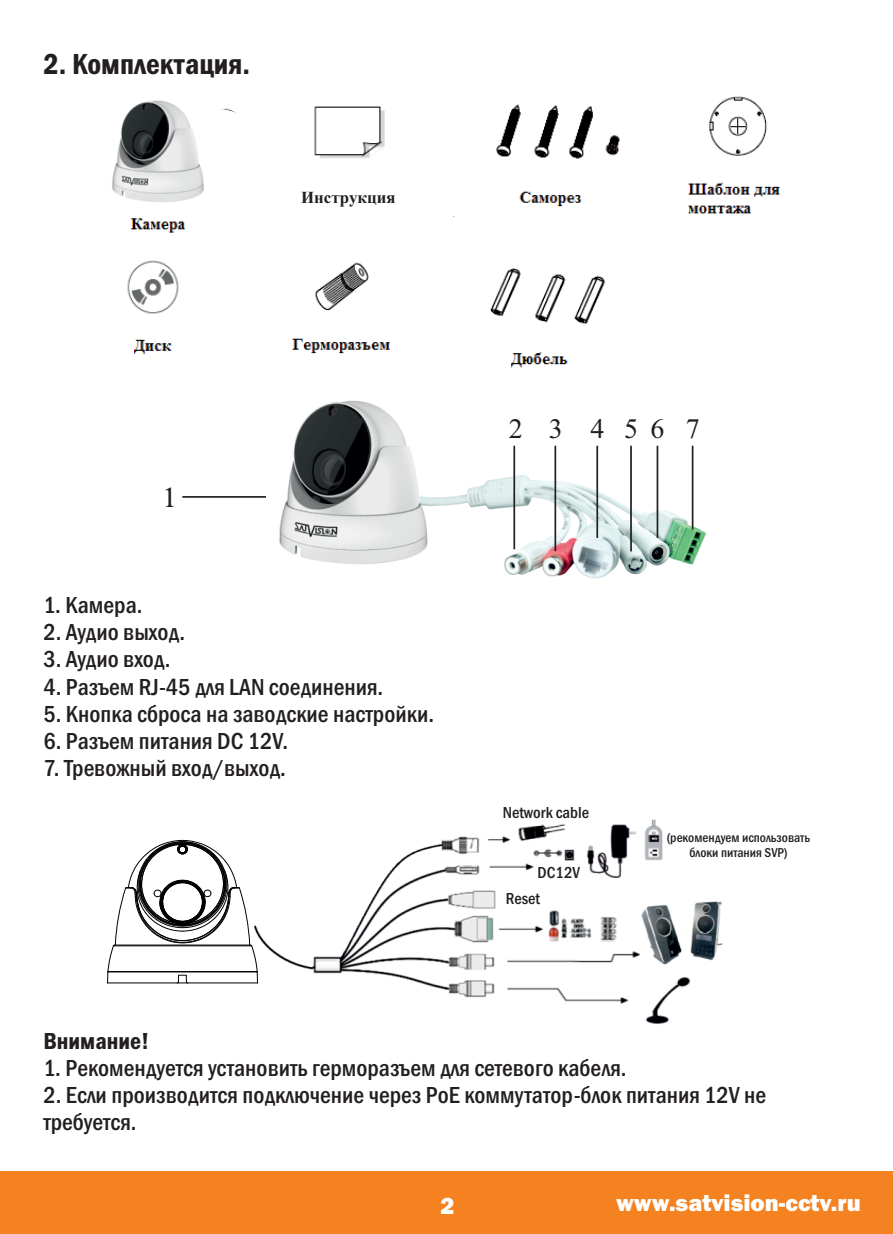
<style>
.page{position:relative;width:893px;height:1234px;background:#fff}
.page>*{position:absolute;margin:0;border:0;box-sizing:border-box;transform-origin:0 0}
.t1{font:600 condensed 30px "Franklin Gothic";color:#231f20}
.t2{font:28.2px "Times New Roman";color:#231f20}
.t3{font:28.2px "Time";color:#231f20}
.t4{font:500 condensed 24px/27.3px "Franklin Gothic";color:#231f20}
.t5{font:800 24px "Franklin Gothic";color:#fff}
.t6{font:600 condensed 24px "Franklin Gothic";color:#231f20}
.t7{font:700 16.8px "Times New Roman";color:#231f20}
.t8{font:500 condensed 16.5px "Franklin Gothic";color:#231f20}
.t9{font:500 condensed 13.2px/15px "Franklin Gothic";color:#231f20;text-align:center}
</style>
<div class="page">
<div style="left:1px;top:1170px;width:892px;height:63px;background:#f58220"></div>
<hr style="left:182px;top:496px;width:84px;height:1px;background:#231f20">
<img style="left:687px;top:96px;width:93px;height:118px">
<img style="left:127px;top:104px;width:493px;height:264px">
<div style="left:296px;top:187px;width:104px;height:41px;background:#fff"></div>
<img style="left:433px;top:475px;width:273px;height:103px">
<hr style="left:513px;top:445px;width:2px;height:104px;background:#231f20">
<hr style="left:554px;top:445px;width:2px;height:106px;background:#231f20">
<hr style="left:596px;top:445px;width:2px;height:93px;background:#231f20">
<hr style="left:630px;top:445px;width:2px;height:106px;background:#231f20">
<hr style="left:657px;top:445px;width:1px;height:93px;background:#231f20">
<hr style="left:692px;top:445px;width:1px;height:84px;background:#231f20">
<img style="left:254px;top:819px;width:469px;height:205px">
<div style="left:668px;top:833px;width:134px;height:39px;background:#fff"></div>
<img style="left:279px;top:400px;width:154px;height:165px">
<img style="left:112px;top:100px;width:95px;height:103px">
<svg style="left:107px;top:839px;width:151px;height:144px"></svg>
<p class="t1" style="left:43px;top:53px;width:208px">2. Комплектация.</p>
<p class="t7" style="left:301px;top:191px;width:96px">Инструкция</p>
<p class="t3" style="left:162px;top:485px;width:16px">1</p>
<p class="t4" style="left:43px;top:593px;width:100px">1. Камера.</p>
<p class="t4" style="left:43px;top:620px;width:143px">2. Аудио выход.</p>
<p class="t4" style="left:43px;top:647px;width:129px">3. Аудио вход.</p>
<p class="t4" style="left:43px;top:674px;width:341px">4. Разъем RJ-45 для LAN соединения.</p>
<p class="t4" style="left:43px;top:702px;width:392px">5. Кнопка сброса на заводские настройки.</p>
<p class="t4" style="left:43px;top:729px;width:246px">6. Разъем питания DC 12V.</p>
<p class="t4" style="left:43px;top:756px;width:244px">7. Тревожный вход/выход.</p>
<p class="t2" style="left:509px;top:418px;width:192px">2 3 4 5 6 7</p>
<p class="t8" style="left:503px;top:806px;width:88px">Network cable</p>
<p class="t8" style="left:538px;top:866px;width:44px">DC12V</p>
<p class="t8" style="left:506px;top:892px;width:36px">Reset</p>
<p class="t9" style="left:667px;top:830px;width:145px">(рекомендуем использовать блоки питания SVP)</p>
<p class="t6" style="left:43px;top:1031px;width:107px">Внимание!</p>
<p class="t4" style="left:43px;top:1055px;width:585px">1. Рекомендуется установить герморазъем для сетевого кабеля.</p>
<p class="t4" style="left:43px;top:1082px;width:724px">2. Если производится подключение через PoE коммутатор-блок питания 12V не требуется.</p>
<p class="t5" style="left:441px;top:1196px;width:16px">2</p>
<p class="t5" style="left:616px;top:1193px;width:246px">www.satvision-cctv.ru</p>
</div>
